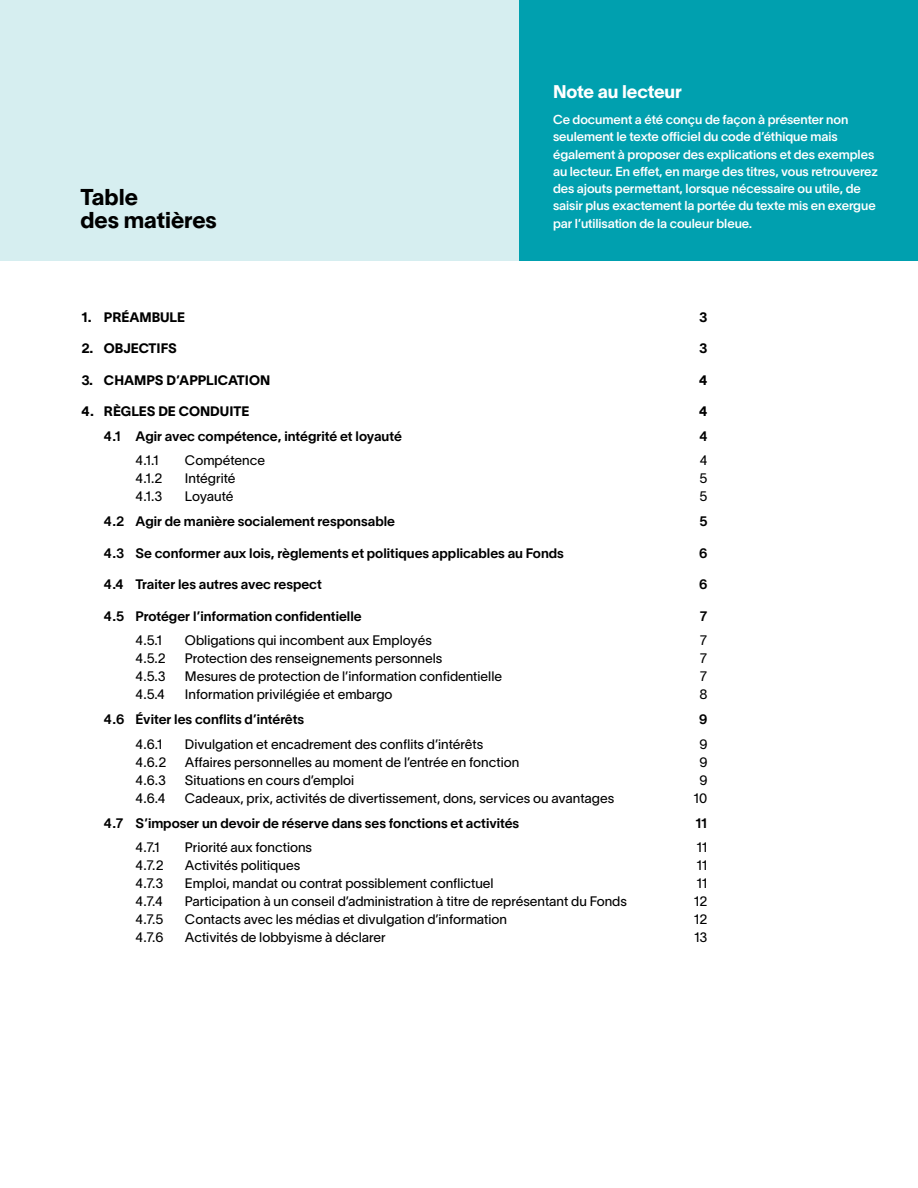
<style>
.page{position:relative;width:918px;height:1188px;background:#fff}
.page>*{position:absolute;margin:0;border:0;box-sizing:border-box;transform-origin:0 0}
.t1{font:22.5px/22.5px "Lausanne 800";color:#000}
.t2{font:18px "Lausanne 800";letter-spacing:-.005em;color:#fff}
.t3{font:13.5px "Lausanne 350";color:#000}
.t4{font:13.5px "Lausanne 650";color:#000}
.t5{font:13.5px "Lausanne 800";color:#000}
.t6{font:12.75px/17.2px "Lausanne 550";letter-spacing:-.005em;color:#fff}
</style>
<div class="page">
<div style="left:0;top:0;width:918px;height:260px;background:#d6eef0"></div>
<div style="left:519px;top:0;width:399px;height:260px;background:#00a0af"></div>
<h1 class="t1" style="left:81px;top:186px;width:138px">Table<br>des matières</h1>
<h2 class="t2" style="left:553px;top:80px;width:130px">Note au lecteur</h2>
<p class="t6" style="left:553px;top:111px;width:326px">Ce document a été conçu de façon à présenter non seulement le texte officiel du code d’éthique mais également à proposer des explications et des exemples au lecteur. En effet, en marge des titres, vous retrouverez des ajouts permettant, lorsque nécessaire ou utile, de saisir plus exactement la portée du texte mis en exergue par l’utilisation de la couleur bleue.</p>
<p class="t5" style="left:81px;top:308px;width:105px">1. PRÉAMBULE</p>
<p class="t5" style="left:699px;top:308px;width:10px">3</p>
<p class="t5" style="left:81px;top:340px;width:97px">2. OBJECTIFS</p>
<p class="t5" style="left:699px;top:340px;width:10px">3</p>
<p class="t5" style="left:81px;top:371px;width:190px">3. CHAMPS D’APPLICATION</p>
<p class="t5" style="left:699px;top:371px;width:10px">4</p>
<p class="t5" style="left:81px;top:403px;width:169px">4. RÈGLES DE CONDUITE</p>
<p class="t5" style="left:699px;top:403px;width:10px">4</p>
<p class="t4" style="left:104px;top:428px;width:299px">4.1 Agir avec compétence, intégrité et loyauté</p>
<p class="t4" style="left:699px;top:428px;width:10px">4</p>
<p class="t3" style="left:135px;top:452px;width:25px">4.1.1</p>
<p class="t3" style="left:185px;top:452px;width:82px">Compétence</p>
<p class="t3" style="left:700px;top:452px;width:9px">4</p>
<p class="t3" style="left:135px;top:470px;width:28px">4.1.2</p>
<p class="t3" style="left:185px;top:470px;width:52px">Intégrité</p>
<p class="t3" style="left:700px;top:470px;width:9px">5</p>
<p class="t3" style="left:135px;top:488px;width:28px">4.1.3</p>
<p class="t3" style="left:185px;top:488px;width:50px">Loyauté</p>
<p class="t3" style="left:700px;top:488px;width:9px">5</p>
<p class="t4" style="left:104px;top:513px;width:293px">4.2 Agir de manière socialement responsable</p>
<p class="t4" style="left:699px;top:513px;width:10px">5</p>
<p class="t4" style="left:104px;top:545px;width:461px">4.3 Se conformer aux lois, règlements et politiques applicables au Fonds</p>
<p class="t4" style="left:699px;top:545px;width:10px">6</p>
<p class="t4" style="left:104px;top:576px;width:219px">4.4 Traiter les autres avec respect</p>
<p class="t4" style="left:699px;top:576px;width:10px">6</p>
<p class="t4" style="left:104px;top:608px;width:259px">4.5 Protéger l’information confidentielle</p>
<p class="t4" style="left:700px;top:608px;width:9px">7</p>
<p class="t3" style="left:135px;top:632px;width:28px">4.5.1</p>
<p class="t3" style="left:185px;top:632px;width:248px">Obligations qui incombent aux Employés</p>
<p class="t3" style="left:700px;top:632px;width:9px">7</p>
<p class="t3" style="left:135px;top:650px;width:32px">4.5.2</p>
<p class="t3" style="left:185px;top:650px;width:259px">Protection des renseignements personnels</p>
<p class="t3" style="left:700px;top:650px;width:9px">7</p>
<p class="t3" style="left:135px;top:668px;width:32px">4.5.3</p>
<p class="t3" style="left:185px;top:668px;width:319px">Mesures de protection de l’information confidentielle</p>
<p class="t3" style="left:700px;top:668px;width:9px">7</p>
<p class="t3" style="left:135px;top:686px;width:31px">4.5.4</p>
<p class="t3" style="left:185px;top:686px;width:209px">Information privilégiée et embargo</p>
<p class="t3" style="left:699px;top:686px;width:10px">8</p>
<p class="t4" style="left:104px;top:711px;width:202px">4.6 Éviter les conflits d’intérêts</p>
<p class="t4" style="left:699px;top:711px;width:10px">9</p>
<p class="t3" style="left:135px;top:736px;width:28px">4.6.1</p>
<p class="t3" style="left:185px;top:736px;width:300px">Divulgation et encadrement des conflits d’intérêts</p>
<p class="t3" style="left:699px;top:736px;width:10px">9</p>
<p class="t3" style="left:135px;top:754px;width:32px">4.6.2</p>
<p class="t3" style="left:185px;top:754px;width:336px">Affaires personnelles au moment de l’entrée en fonction</p>
<p class="t3" style="left:699px;top:754px;width:10px">9</p>
<p class="t3" style="left:135px;top:772px;width:32px">4.6.3</p>
<p class="t3" style="left:185px;top:772px;width:171px">Situations en cours d’emploi</p>
<p class="t3" style="left:699px;top:772px;width:10px">9</p>
<p class="t3" style="left:135px;top:790px;width:31px">4.6.4</p>
<p class="t3" style="left:185px;top:790px;width:431px">Cadeaux, prix, activités de divertissement, dons, services ou avantages</p>
<p class="t3" style="left:694px;top:790px;width:15px">10</p>
<p class="t4" style="left:104px;top:814px;width:417px">4.7 S’imposer un devoir de réserve dans ses fonctions et activités</p>
<p class="t4" style="left:695px;top:814px;width:13px">11</p>
<p class="t3" style="left:135px;top:839px;width:26px">4.7.1</p>
<p class="t3" style="left:185px;top:839px;width:129px">Priorité aux fonctions</p>
<p class="t3" style="left:696px;top:839px;width:12px">11</p>
<p class="t3" style="left:135px;top:857px;width:30px">4.7.2</p>
<p class="t3" style="left:185px;top:857px;width:117px">Activités politiques</p>
<p class="t3" style="left:696px;top:857px;width:12px">11</p>
<p class="t3" style="left:135px;top:875px;width:29px">4.7.3</p>
<p class="t3" style="left:185px;top:875px;width:310px">Emploi, mandat ou contrat possiblement conflictuel</p>
<p class="t3" style="left:696px;top:875px;width:12px">11</p>
<p class="t3" style="left:135px;top:893px;width:29px">4.7.4</p>
<p class="t3" style="left:185px;top:893px;width:443px">Participation à un conseil d’administration à titre de représentant du Fonds</p>
<p class="t3" style="left:694px;top:893px;width:15px">12</p>
<p class="t3" style="left:135px;top:911px;width:29px">4.7.5</p>
<p class="t3" style="left:185px;top:911px;width:323px">Contacts avec les médias et divulgation d’information</p>
<p class="t3" style="left:694px;top:911px;width:15px">12</p>
<p class="t3" style="left:135px;top:929px;width:30px">4.7.6</p>
<p class="t3" style="left:185px;top:929px;width:202px">Activités de lobbyisme à déclarer</p>
<p class="t3" style="left:694px;top:929px;width:15px">13</p>
</div>
